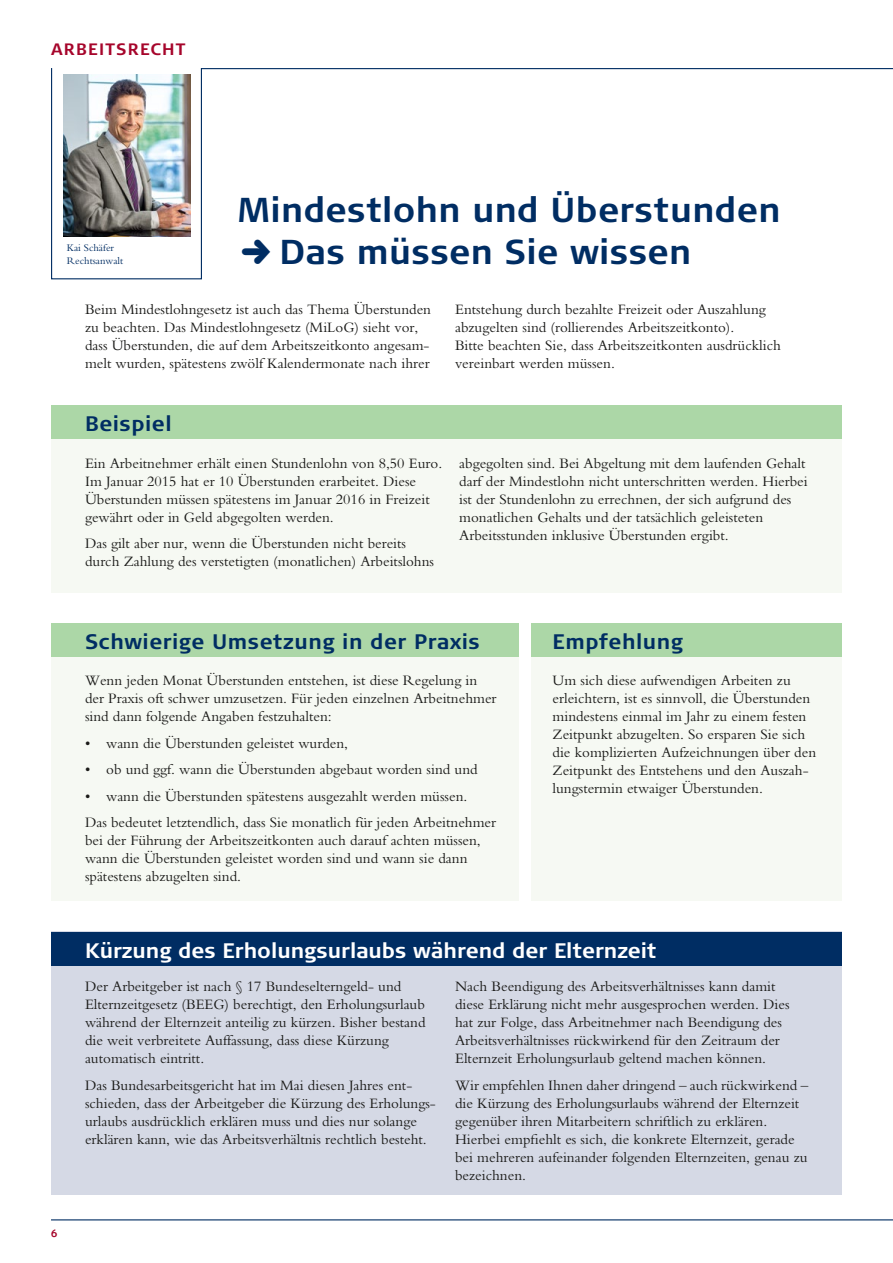
<style>
.page{position:relative;width:893px;height:1263px;background:#fff}
.page>*{position:absolute;margin:0;border:0;box-sizing:border-box;transform-origin:0 0}
.t1{font:700 34.5px/41.4px "Signa Normal";letter-spacing:.01em;color:#002d63}
.t2{font:700 21px "Signa Normal";letter-spacing:.025em;color:#002d63}
.t3{font:700 21px "Signa Normal";color:#fff}
.t4{font:700 16.5px "Signa Normal";letter-spacing:.075em;color:#a6052b}
.t5{font:15px/18px "Bembo";color:#1a1a18}
.t6{font:10.5px/13.5px "Bembo";color:#002d63}
.t7{font:700 10.5px "Signa Normal";color:#a6052b}
</style>
<div class="page">
<div style="left:51px;top:932px;width:791px;height:263px;background:#d5d9e5"></div>
<div style="left:51px;top:623px;width:468px;height:277px;background:#f6f9f3"></div>
<div style="left:51px;top:405px;width:791px;height:187px;background:#f6f9f3"></div>
<div style="left:531px;top:623px;width:311px;height:277px;background:#f6f9f3"></div>
<div style="left:51px;top:932px;width:791px;height:34px;background:#002d63"></div>
<div style="left:51px;top:623px;width:468px;height:34px;background:#acd7a7"></div>
<div style="left:51px;top:405px;width:791px;height:34px;background:#acd7a7"></div>
<div style="left:531px;top:623px;width:311px;height:34px;background:#acd7a7"></div>
<hr style="left:51px;top:1219px;width:842px;height:1px;background:#002d63">
<svg style="left:51px;top:68px;width:842px;height:212px"></svg>
<img style="left:64px;top:75px;width:126px;height:162px">
<svg style="left:242px;top:239px;width:28px;height:25px"></svg>
<p class="t4" style="left:51px;top:39px;width:136px">ARBEITSRECHT</p>
<h1 class="t1" style="left:279px;top:189px;width:503px;text-indent:-41px">Mindestlohn und Überstunden<br>Das müssen Sie wissen</h1>
<p class="t5" style="left:85px;top:300px;width:348px">Beim Mindestlohngesetz ist auch das Thema Überstunden zu beachten. Das Mindestlohngesetz (MiLoG) sieht vor, dass Überstunden, die auf dem Arbeitszeitkonto angesam&shy;melt wurden, spätestens zwölf Kalendermonate nach ihrer</p>
<p class="t5" style="left:455px;top:300px;width:327px">Entstehung durch bezahlte Freizeit oder Auszahlung abzugelten sind (rollierendes Arbeitszeitkonto).<br>Bitte beachten Sie, dass Arbeitszeitkonten ausdrücklich vereinbart werden müssen.</p>
<p class="t6" style="left:67px;top:241px;width:58px">Kai Schäfer<br>Rechtsanwalt</p>
<h2 class="t2" style="left:85px;top:412px;width:88px">Beispiel</h2>
<p class="t5" style="left:85px;top:454px;width:359px">Ein Arbeitnehmer erhält einen Stundenlohn von 8,50 Euro.<br>Im Januar 2015 hat er 10 Überstunden erarbeitet. Diese Überstunden müssen spätestens im Januar 2016 in Freizeit gewährt oder in Geld abgegolten werden.</p>
<p class="t5" style="left:85px;top:534px;width:351px">Das gilt aber nur, wenn die Überstunden nicht bereits durch Zahlung des verstetigten (monatlichen) Arbeitslohns</p>
<p class="t5" style="left:459px;top:454px;width:350px">abgegolten sind. Bei Abgeltung mit dem laufenden Gehalt darf der Mindestlohn nicht unterschritten werden. Hierbei ist der Stundenlohn zu errechnen, der sich aufgrund des monatlichen Gehalts und der tatsächlich geleisteten Arbeitsstunden inklusive Überstunden ergibt.</p>
<h2 class="t2" style="left:85px;top:629px;width:396px">Schwierige Umsetzung in der Praxis</h2>
<p class="t5" style="left:85px;top:671px;width:413px">Wenn jeden Monat Überstunden entstehen, ist diese Regelung in der Praxis oft schwer umzusetzen. Für jeden einzelnen Arbeitnehmer sind dann folgende Angaben festzuhalten:</p>
<p class="t5" style="left:85px;top:734px;width:265px">• wann die Überstunden geleistet wurden,</p>
<p class="t5" style="left:85px;top:760px;width:394px">• ob und ggf. wann die Überstunden abgebaut worden sind und</p>
<p class="t5" style="left:85px;top:783px;width:413px;line-height:26.5px">• wann die Überstunden spätestens ausgezahlt werden müssen.<br>Das bedeutet letztendlich, dass Sie monatlich für jeden Arbeitnehmer</p>
<p class="t5" style="left:85px;top:831px;width:397px">bei der Führung der Arbeitszeitkonten auch darauf achten müssen, wann die Überstunden geleistet worden sind und wann sie dann spätestens abzugelten sind.</p>
<h2 class="t2" style="left:553px;top:629px;width:132px">Empfehlung</h2>
<p class="t5" style="left:553px;top:671px;width:265px">Um sich diese aufwendigen Arbeiten zu erleichtern, ist es sinnvoll, die Überstunden mindestens einmal im Jahr zu einem festen Zeitpunkt abzugelten. So ersparen Sie sich die komplizierten Aufzeichnungen über den Zeitpunkt des Entstehens und den Auszah&shy;lungstermin etwaiger Überstunden.</p>
<h2 class="t3" style="left:85px;top:938px;width:573px">Kürzung des Erholungsurlaubs während der Elternzeit</h2>
<p class="t7" style="left:51px;top:1227px;width:8px">6</p>
<p class="t5" style="left:85px;top:977px;width:342px">Der Arbeitgeber ist nach § 17 Bundeselterngeld- und Elternzeitgesetz (BEEG) berechtigt, den Erholungsurlaub während der Elternzeit anteilig zu kürzen. Bisher bestand die weit verbreitete Auffassung, dass diese Kürzung automatisch eintritt.</p>
<p class="t5" style="left:85px;top:1075px;width:351px">Das Bundesarbeitsgericht hat im Mai diesen Jahres ent&shy;schieden, dass der Arbeitgeber die Kürzung des Erholungs&shy;urlaubs ausdrücklich erklären muss und dies nur solange erklären kann, wie das Arbeitsverhältnis rechtlich besteht.</p>
<p class="t5" style="left:455px;top:977px;width:336px">Nach Beendigung des Arbeitsverhältnisses kann damit diese Erklärung nicht mehr ausgesprochen werden. Dies hat zur Folge, dass Arbeitnehmer nach Beendigung des Arbeitsverhältnisses rückwirkend für den Zeitraum der Elternzeit Erholungsurlaub geltend machen können.</p>
<p class="t5" style="left:455px;top:1075px;width:355px">Wir empfehlen Ihnen daher dringend – auch rückwirkend – die Kürzung des Erholungsurlaubs während der Elternzeit gegenüber ihren Mitarbeitern schriftlich zu erklären.<br>Hierbei empfiehlt es sich, die konkrete Elternzeit, gerade bei mehreren aufeinander folgenden Elternzeiten, genau zu bezeichnen.</p>
</div>
